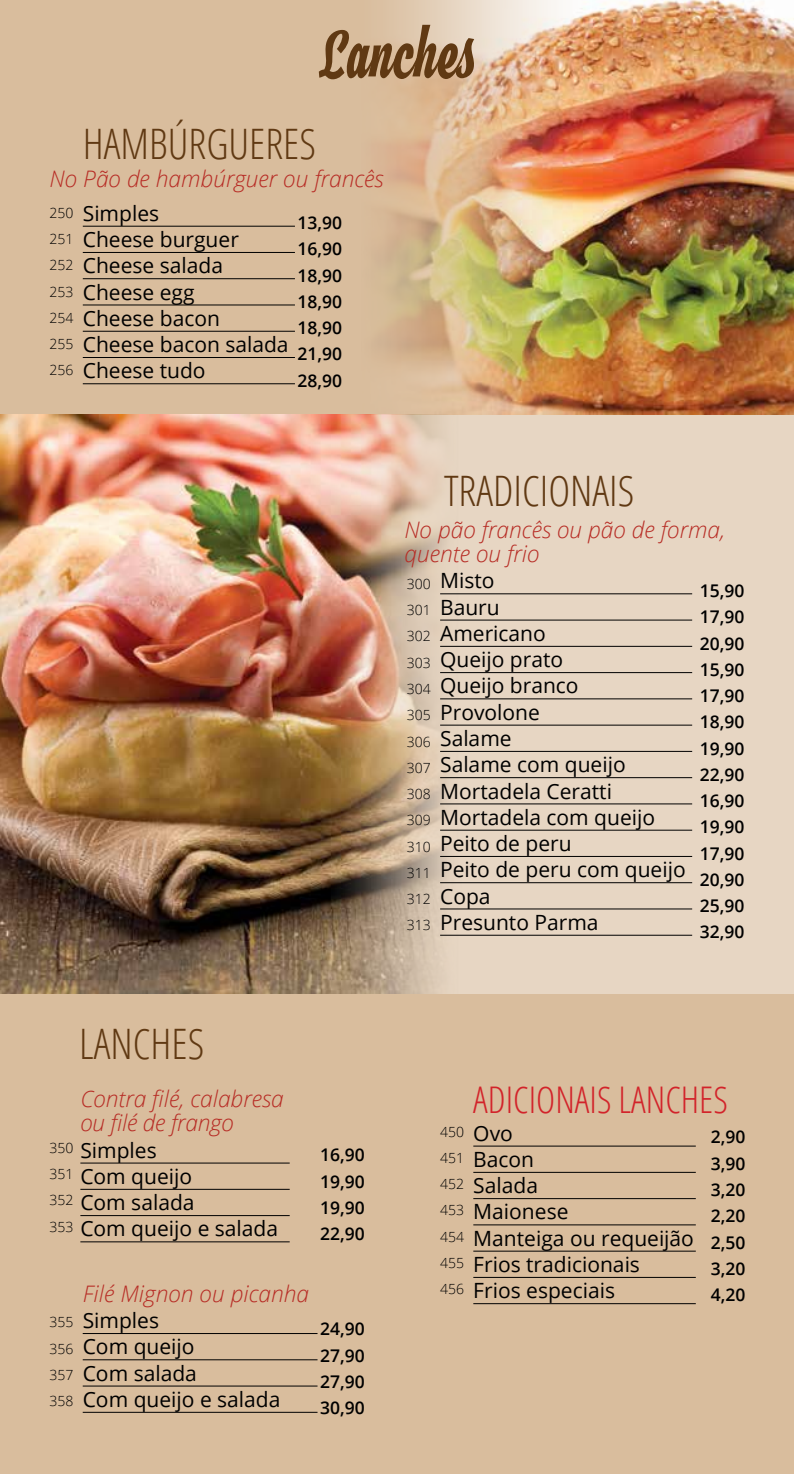
<style>
.page{position:relative;width:794px;height:1474px;background:#fff}
.page>*{position:absolute;margin:0;border:0;box-sizing:border-box;transform-origin:0 0}
.t1{font:63px "Hamster";color:#603913}
.t2{font:300 condensed 42px "Open Sans";color:#603913}
.t3{font:300 condensed 36.75px "Open Sans";color:#d2232a}
.t4{font:italic 300 22.75px/24.5px "Open Sans";color:#b72c25}
.t5{font:21px/26.2px "Open Sans";color:#000}
.t6{font:600 17.5px/26.2px "Open Sans";color:#000;text-align:justify}
.t7{font:300 14px/26.2px "Open Sans";color:#000;text-align:justify}
</style>
<div class="page">
<div style="left:0;top:0;width:794px;height:1473px;background:#d9bd9d"></div>
<img style="left:159px;top:0;width:635px;height:415px">
<div style="left:0;top:415px;width:794px;height:578px;background:#e7d6c3"></div>
<hr style="left:83px;top:226px;width:212px;height:1px;background:#000">
<hr style="left:83px;top:252px;width:212px;height:1px;background:#000">
<hr style="left:83px;top:278px;width:212px;height:1px;background:#000">
<hr style="left:83px;top:304px;width:212px;height:1px;background:#000">
<hr style="left:83px;top:331px;width:212px;height:1px;background:#000">
<hr style="left:83px;top:357px;width:212px;height:1px;background:#000">
<hr style="left:83px;top:383px;width:212px;height:1px;background:#000">
<hr style="left:80px;top:1162px;width:210px;height:1px;background:#000">
<hr style="left:80px;top:1188px;width:210px;height:1px;background:#000">
<hr style="left:80px;top:1215px;width:210px;height:1px;background:#000">
<hr style="left:80px;top:1241px;width:210px;height:1px;background:#000">
<hr style="left:83px;top:1332px;width:234px;height:1px;background:#000">
<hr style="left:83px;top:1359px;width:234px;height:1px;background:#000">
<hr style="left:83px;top:1385px;width:234px;height:1px;background:#000">
<hr style="left:83px;top:1411px;width:234px;height:1px;background:#000">
<hr style="left:473px;top:1145px;width:223px;height:1px;background:#000">
<hr style="left:473px;top:1171px;width:223px;height:1px;background:#000">
<hr style="left:473px;top:1198px;width:223px;height:1px;background:#000">
<hr style="left:473px;top:1224px;width:223px;height:1px;background:#000">
<hr style="left:473px;top:1250px;width:223px;height:1px;background:#000">
<hr style="left:473px;top:1276px;width:223px;height:1px;background:#000">
<hr style="left:473px;top:1303px;width:223px;height:1px;background:#000">
<img style="left:0;top:415px;width:611px;height:578px">
<hr style="left:440px;top:593px;width:252px;height:1px;background:#000">
<hr style="left:440px;top:619px;width:252px;height:1px;background:#000">
<hr style="left:440px;top:646px;width:252px;height:1px;background:#000">
<hr style="left:440px;top:672px;width:252px;height:1px;background:#000">
<hr style="left:440px;top:698px;width:252px;height:1px;background:#000">
<hr style="left:440px;top:724px;width:252px;height:1px;background:#000">
<hr style="left:440px;top:751px;width:252px;height:1px;background:#000">
<hr style="left:440px;top:777px;width:252px;height:1px;background:#000">
<hr style="left:440px;top:803px;width:252px;height:1px;background:#000">
<hr style="left:440px;top:829px;width:252px;height:1px;background:#000">
<hr style="left:440px;top:856px;width:252px;height:1px;background:#000">
<hr style="left:440px;top:882px;width:252px;height:1px;background:#000">
<hr style="left:440px;top:908px;width:252px;height:1px;background:#000">
<hr style="left:440px;top:934px;width:252px;height:1px;background:#000">
<h1 class="t1" style="left:318px;top:16px;width:159px">Lanches</h1>
<h2 class="t2" style="left:83px;top:115px;width:235px">HAMBÚRGUERES</h2>
<p class="t4" style="left:50px;top:166px;width:336px">No Pão de hambúrguer ou francês</p>
<p class="t7" style="left:50px;top:199px;width:25px">250<br>251<br>252<br>253<br>254<br>255<br>256</p>
<p class="t5" style="left:83px;top:199px;width:207px">Simples<br>Cheese burguer<br>Cheese salada<br>Cheese egg<br>Cheese bacon<br>Cheese bacon salada<br>Cheese tudo</p>
<p class="t6" style="left:297px;top:209px;width:46px">13,90<br>16,90<br>18,90<br>18,90<br>18,90<br>21,90<br>28,90</p>
<h2 class="t2" style="left:79px;top:1015px;width:127px">LANCHES</h2>
<p class="t7" style="left:50px;top:1134px;width:25px">350<br>351<br>352<br>353</p>
<p class="t4" style="left:80px;top:1085px;width:205px">Contra filé, calabresa ou filé de frango</p>
<p class="t5" style="left:80px;top:1136px;width:199px">Simples<br>Com queijo<br>Com salada<br>Com queijo e salada</p>
<p class="t6" style="left:320px;top:1141px;width:46px">16,90<br>19,90<br>19,90<br>22,90</p>
<p class="t7" style="left:50px;top:1308px;width:25px">355<br>356<br>357<br>358</p>
<p class="t4" style="left:83px;top:1280px;width:228px">Filé Mignon ou picanha</p>
<p class="t5" style="left:83px;top:1306px;width:199px">Simples<br>Com queijo<br>Com salada<br>Com queijo e salada</p>
<p class="t6" style="left:320px;top:1315px;width:46px">24,90<br>27,90<br>27,90<br>30,90</p>
<h2 class="t2" style="left:444px;top:462px;width:192px">TRADICIONAIS</h2>
<p class="t4" style="left:404px;top:516px;width:322px">No pão francês ou pão de forma, quente ou frio</p>
<p class="t7" style="left:407px;top:570px;width:25px">300<br>301<br>302<br>303<br>304<br>305<br>306<br>307<br>308<br>309<br>310<br>311<br>312<br>313</p>
<p class="t5" style="left:440px;top:567px;width:247px">Misto<br>Bauru<br>Americano<br>Queijo prato<br>Queijo branco<br>Provolone<br>Salame<br>Salame com queijo<br>Mortadela Ceratti<br>Mortadela com queijo<br>Peito de peru<br>Peito de peru com queijo<br>Copa<br>Presunto Parma</p>
<p class="t6" style="left:699px;top:577px;width:46px">15,90<br>17,90<br>20,90<br>15,90<br>17,90<br>18,90<br>19,90<br>22,90<br>16,90<br>19,90<br>17,90<br>20,90<br>25,90<br>32,90</p>
<p class="t7" style="left:440px;top:1117px;width:25px">450<br>451<br>452<br>453<br>454<br>455<br>456</p>
<h3 class="t3" style="left:473px;top:1074px;width:256px">ADICIONAIS LANCHES</h3>
<p class="t5" style="left:473px;top:1119px;width:222px">Ovo<br>Bacon<br>Salada<br>Maionese<br>Manteiga ou requeijão<br>Frios tradicionais<br>Frios especiais</p>
<p class="t6" style="left:711px;top:1123px;width:36px">2,90<br>3,90<br>3,20<br>2,20<br>2,50<br>3,20<br>4,20</p>
</div>
